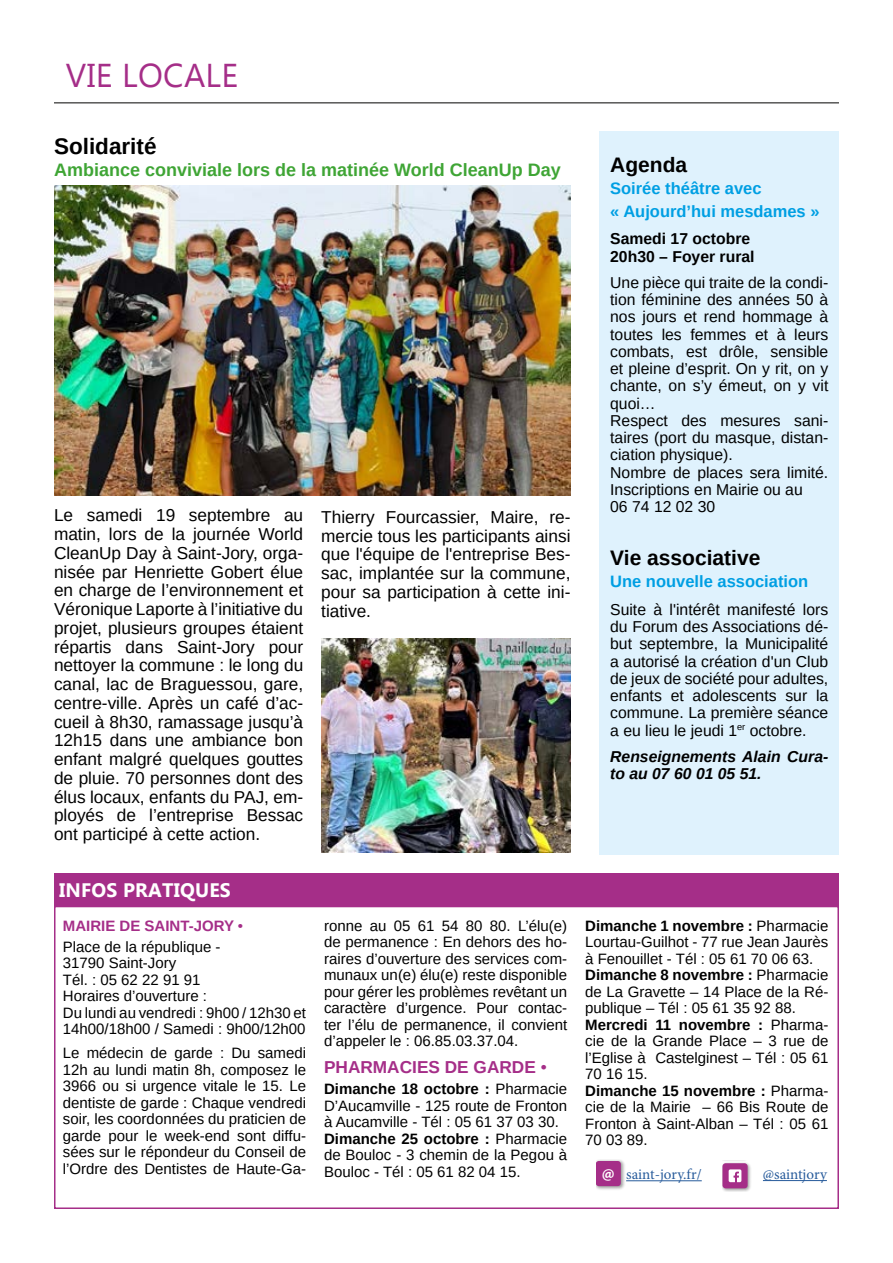
<style>
.page{position:relative;width:893px;height:1263px;background:#fff}
.page>*{position:absolute;margin:0;border:0;box-sizing:border-box;transform-origin:0 0}
.t1{font:33px "Gadugi";letter-spacing:.01em;color:#a52e88}
.t2{font:700 22.5px "Arimo";color:#000}
.t3{font:700 21px "Arimo";color:#000}
.t4{font:700 19.5px "Gadugi";letter-spacing:.01em;color:#fff}
.t5{font:700 18px "Arimo";color:#3fa535}
.t6{font:17.25px/18.8px "Arimo";color:#000;text-align:justify}
.t7{font:700 17.25px "Arimo";color:#a52e88}
.t8{font:700 16.65px "Myriad Pro";color:#fff}
.t9{font:700 16.5px/22.5px "Arimo";color:#009fe3}
.t10{font:15.75px/17.2px "Arimo";color:#000}
.t11{font:italic 700 15.75px/17.2px "Arimo";color:#000}
.t12{font:700 15.75px/17.2px "Arimo";color:#000}
.t13{font:15px/16.5px "Arimo";color:#000}
.t14{font:15px "Minion Pro";color:#275b9b}
.s1{font-weight:700;color:#a52e88}
.s2{color:#a52e88}
.s3{font-weight:400}
.s4{font-weight:700}
</style>
<div class="page">
<hr style="left:54px;top:102px;width:785px;height:2px;background:#575756">
<img style="left:55px;top:186px;width:515px;height:309px">
<div style="left:600px;top:131px;width:239px;height:724px;background:#dff2fd"></div>
<div style="left:54px;top:906px;width:785px;height:303px;border:2px solid #a52e88"></div>
<div style="left:54px;top:874px;width:785px;height:32px;background:#a52e88"></div>
<img style="left:722px;top:1162px;width:29px;height:29px">
<div style="left:722px;top:1163px;width:26px;height:25px;background:#a52e88;border-radius:3px"></div>
<svg style="left:729px;top:1169px;width:12px;height:13px"></svg>
<img style="left:596px;top:1160px;width:29px;height:30px">
<div style="left:596px;top:1161px;width:25px;height:25px;background:#a52e88;border-radius:3px"></div>
<hr style="left:763px;top:1180px;width:64px;height:1px;background:#275b9b">
<hr style="left:626px;top:1180px;width:76px;height:1px;background:#275b9b">
<img style="left:322px;top:639px;width:248px;height:214px">
<h1 class="t1" style="left:66px;top:55px;width:174px">VIE LOCALE</h1>
<h2 class="t2" style="left:54px;top:130px;width:104px">Solidarité</h2>
<p class="t5" style="left:54px;top:158px;width:508px">Ambiance conviviale lors de la matinée World CleanUp Day</p>
<p class="t6" style="left:54px;top:506px;width:251px">Le samedi 19 septembre au matin, lors de la journée World CleanUp Day à Saint-Jory, orga&shy;nisée par Henriette Gobert élue en charge de l’environnement et Véronique Laporte à l’initiative du projet, plusieurs groupes étaient répartis dans Saint-Jory pour nettoyer la commune : le long du canal, lac de Braguessou, gare, centre-ville. Après un café d’ac&shy;cueil à 8h30, ramassage jusqu’à 12h15 dans une ambiance bon enfant malgré quelques gouttes de pluie. 70 personnes dont des élus locaux, enfants du PAJ, em&shy;ployés de l’entreprise Bessac ont participé à cette action.</p>
<p class="t6" style="left:321px;top:508px;width:251px">Thierry Fourcassier, Maire, re&shy;mercie tous les participants ainsi que l'équipe de l'entreprise Bes&shy;sac, implantée sur la commune, pour sa participation à cette ini&shy;tiative.</p>
<h3 class="t4" style="left:59px;top:878px;width:173px">INFOS PRATIQUES</h3>
<p class="t13" style="left:63px;top:915px;width:182px;line-height:21px"><span class="s1">MAIRIE DE SAINT-JORY</span> <span class="s2">•<br></span>Place de la république -</p>
<p class="t13" style="left:63px;top:955px;width:245px">31790 Saint-Jory<br>Tél. : 05 62 22 91 91<br>Horaires d’ouverture :<br>Du lundi au vendredi : 9h00 / 12h30 et<br>14h00/18h00 / Samedi : 9h00/12h00</p>
<p class="t13" style="left:63px;top:1045px;width:245px;text-align:justify">Le médecin de garde : Du samedi 12h au lundi matin 8h, composez le 3966 ou si urgence vitale le 15. Le dentiste de garde : Chaque vendredi soir, les coordonnées du praticien de garde pour le week-end sont diffu&shy;sées sur le répondeur du Conseil de l’Ordre des Dentistes de Haute-Ga-</p>
<p class="t13" style="left:324px;top:917px;width:245px;text-align:justify">ronne au 05 61 54 80 80. L’élu(e) de permanence : En dehors des ho&shy;raires d’ouverture des services com&shy;munaux un(e) élu(e) reste disponible pour gérer les problèmes revêtant un caractère d’urgence. Pour contac&shy;ter l’élu de permanence, il convient d’appeler le : 06.85.03.37.04.</p>
<p class="t7" style="left:324px;top:1055px;width:224px">PHARMACIES DE GARDE <span class="s3">•</span></p>
<p class="t13" style="left:324px;top:1081px;width:245px"><span class="s4">Dimanche 18 octobre :</span> Pharmacie<br>D’Aucamville - 125 route de Fronton à Aucamville - Tél : 05 61 37 03 30.<br><span class="s4">Dimanche 25 octobre :</span> Pharmacie de Bouloc - 3 chemin de la Pegou à<br>Bouloc - Tél : 05 61 82 04 15.</p>
<h3 class="t3" style="left:610px;top:150px;width:79px">Agenda</h3>
<p class="t9" style="left:610px;top:177px;width:211px">Soirée théâtre avec<br>« Aujourd’hui mesdames »</p>
<p class="t12" style="left:610px;top:231px;width:146px">Samedi 17 octobre<br>20h30 – Foyer rural</p>
<p class="t10" style="left:610px;top:274px;width:220px">Une pièce qui traite de la condi&shy;tion féminine des années 50 à nos jours et rend hommage à toutes les femmes et à leurs combats, est drôle, sensible et pleine d’esprit. On y rit, on y chante, on s’y émeut, on y vit quoi…<br>Respect des mesures sani&shy;taires (port du masque, distan&shy;ciation physique).<br>Nombre de places sera limité.<br>Inscriptions en Mairie ou au<br>06 74 12 02 30</p>
<h3 class="t3" style="left:610px;top:543px;width:152px">Vie associative</h3>
<p class="t9" style="left:610px;top:570px;width:200px">Une nouvelle association</p>
<p class="t10" style="left:610px;top:601px;width:220px;text-align:justify">Suite à l'intérêt manifesté lors du Forum des Associations dé&shy;but septembre, la Municipalité a autorisé la création d'un Club de jeux de société pour adultes, enfants et adolescents sur la commune. La première séance a eu lieu le jeudi 1<sup>er</sup> octobre.</p>
<p class="t11" style="left:610px;top:748px;width:220px">Renseignements Alain Cura&shy;to au 07 60 01 05 51.</p>
<p class="t13" style="left:585px;top:917px;width:245px"><span class="s4">Dimanche 1 novembre :</span> Pharmacie<br>Lourtau-Guilhot - 77 rue Jean Jaurès à Fenouillet - Tél : 05 61 70 06 63.<br><span class="s4">Dimanche 8 novembre :</span> Pharmacie de La Gravette – 14 Place de la Ré&shy;publique – Tél : 05 61 35 92 88.<br><span class="s4">Mercredi 11 novembre :</span> Pharma&shy;cie de la Grande Place – 3 rue de l’Eglise à Castelginest – Tél : 05 61<br>70 16 15.<br><span class="s4">Dimanche 15 novembre :</span> Pharma&shy;cie de la Mairie – 66 Bis Route de<br>Fronton à Saint-Alban – Tél : 05 61<br>70 03 89.</p>
<p class="t8" style="left:684px;top:1166px;width:14px">@</p>
<p class="t8" style="left:602px;top:1162px;width:14px">@</p>
<p class="t14" style="left:626px;top:1164px;width:77px">saint-jory.fr/</p>
<p class="t14" style="left:763px;top:1164px;width:65px">@saintjory</p>
</div>
